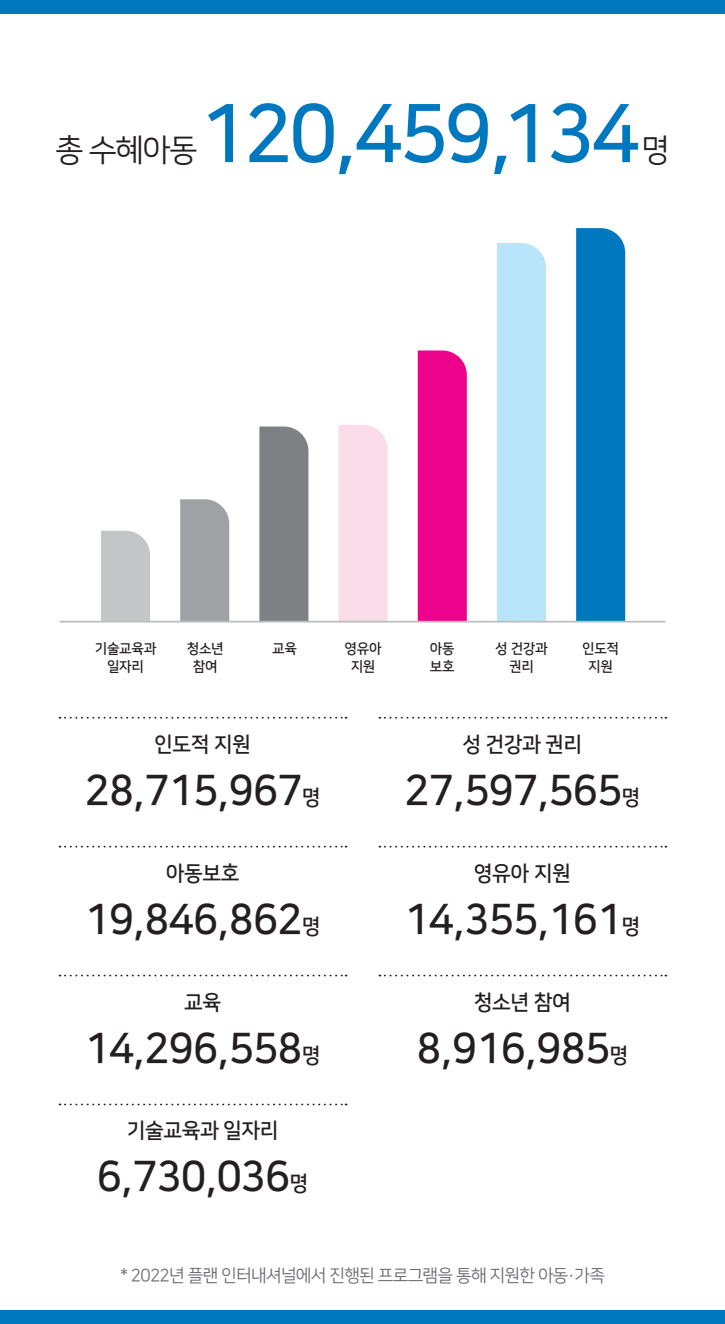
<style>
.page{position:relative;width:725px;height:1324px;background:#fff}
.page>*{position:absolute;margin:0;border:0;box-sizing:border-box;transform-origin:0 0}
.t1{font:80.5px "Nanum Square B";letter-spacing:-.04em;color:#0078c0}
.t2{font:42px "Nanum Square B";letter-spacing:-.02em;color:#231f20}
.t3{font:31.5px "Nanum Square R";color:#231f20}
.t4{font:21px "Nanum Square B";letter-spacing:-.02em;color:#231f20}
.t5{font:17.5px "Nanum Square R";letter-spacing:-.04em;color:#6c6d70}
.t6{font:14px/17.5px "Nanum Square B";letter-spacing:-.02em;color:#231f20;text-align:center}
.s1{font-size:21px}
</style>
<div class="page">
<svg style="left:60px;top:1103px;width:286px;height:2px"></svg>
<svg style="left:60px;top:717px;width:286px;height:1px"></svg>
<svg style="left:379px;top:974px;width:287px;height:2px"></svg>
<svg style="left:60px;top:974px;width:286px;height:2px"></svg>
<svg style="left:60px;top:845px;width:286px;height:2px"></svg>
<svg style="left:379px;top:717px;width:287px;height:1px"></svg>
<svg style="left:379px;top:845px;width:287px;height:2px"></svg>
<div style="left:0;top:1310px;width:724px;height:13px;background:#0078c0"></div>
<div style="left:0;top:0;width:724px;height:14px;background:#0078c0"></div>
<div style="left:576px;top:228px;width:49px;height:393px;background:#0078c0"></div>
<div style="left:496px;top:243px;width:49px;height:378px;background:#b9e5fa"></div>
<div style="left:417px;top:350px;width:49px;height:271px;background:#ed028c"></div>
<div style="left:338px;top:425px;width:49px;height:196px;background:#fbdde9"></div>
<div style="left:259px;top:426px;width:49px;height:195px;background:#7e8083"></div>
<div style="left:180px;top:499px;width:49px;height:122px;background:#a0a1a5"></div>
<div style="left:101px;top:531px;width:49px;height:90px;background:#c4c5c7"></div>
<hr style="left:60px;top:621px;width:605px;height:1px;background:#bcbdc0">
<p class="t3" style="left:55px;top:134px;width:144px">총 수혜아동</p>
<p class="t1" style="left:199px;top:92px;width:442px">120,459,134</p>
<p class="t3" style="left:641px;top:134px;width:30px">명</p>
<p class="t6" style="left:95px;top:640px;width:63px">기술교육과 일자리</p>
<p class="t6" style="left:187px;top:640px;width:38px">청소년</p>
<p class="t6" style="left:272px;top:640px;width:26px">교육</p>
<p class="t6" style="left:193px;top:658px;width:26px">참여</p>
<p class="t6" style="left:344px;top:640px;width:38px">영유아</p>
<p class="t6" style="left:350px;top:658px;width:26px">지원</p>
<p class="t6" style="left:429px;top:640px;width:26px">아동</p>
<p class="t6" style="left:429px;top:658px;width:26px">보호</p>
<p class="t6" style="left:495px;top:640px;width:54px">성 건강과</p>
<p class="t6" style="left:509px;top:658px;width:26px">권리</p>
<p class="t6" style="left:582px;top:640px;width:38px">인도적</p>
<p class="t6" style="left:588px;top:658px;width:26px">지원</p>
<p class="t4" style="left:154px;top:733px;width:98px">인도적 지원</p>
<p class="t4" style="left:462px;top:733px;width:121px">성 건강과 권리</p>
<p class="t2" style="left:85px;top:768px;width:237px">28,715,967<span class="s1">명</span></p>
<p class="t2" style="left:404px;top:768px;width:237px">27,597,565<span class="s1">명</span></p>
<p class="t4" style="left:166px;top:862px;width:75px">아동보호</p>
<p class="t4" style="left:473px;top:862px;width:98px">영유아 지원</p>
<p class="t2" style="left:85px;top:897px;width:237px">19,846,862<span class="s1">명</span></p>
<p class="t2" style="left:404px;top:897px;width:237px">14,355,161<span class="s1">명</span></p>
<p class="t4" style="left:184px;top:990px;width:39px">교육</p>
<p class="t2" style="left:85px;top:1026px;width:237px">14,296,558<span class="s1">명</span></p>
<p class="t4" style="left:473px;top:990px;width:98px">청소년 참여</p>
<p class="t2" style="left:416px;top:1026px;width:213px">8,916,985<span class="s1">명</span></p>
<p class="t4" style="left:127px;top:1119px;width:153px">기술교육과 일자리</p>
<p class="t2" style="left:97px;top:1154px;width:213px">6,730,036<span class="s1">명</span></p>
<p class="t5" style="left:120px;top:1266px;width:486px">* 2022년 플랜 인터내셔널에서 진행된 프로그램을 통해 지원한 아동·가족</p>
</div>
